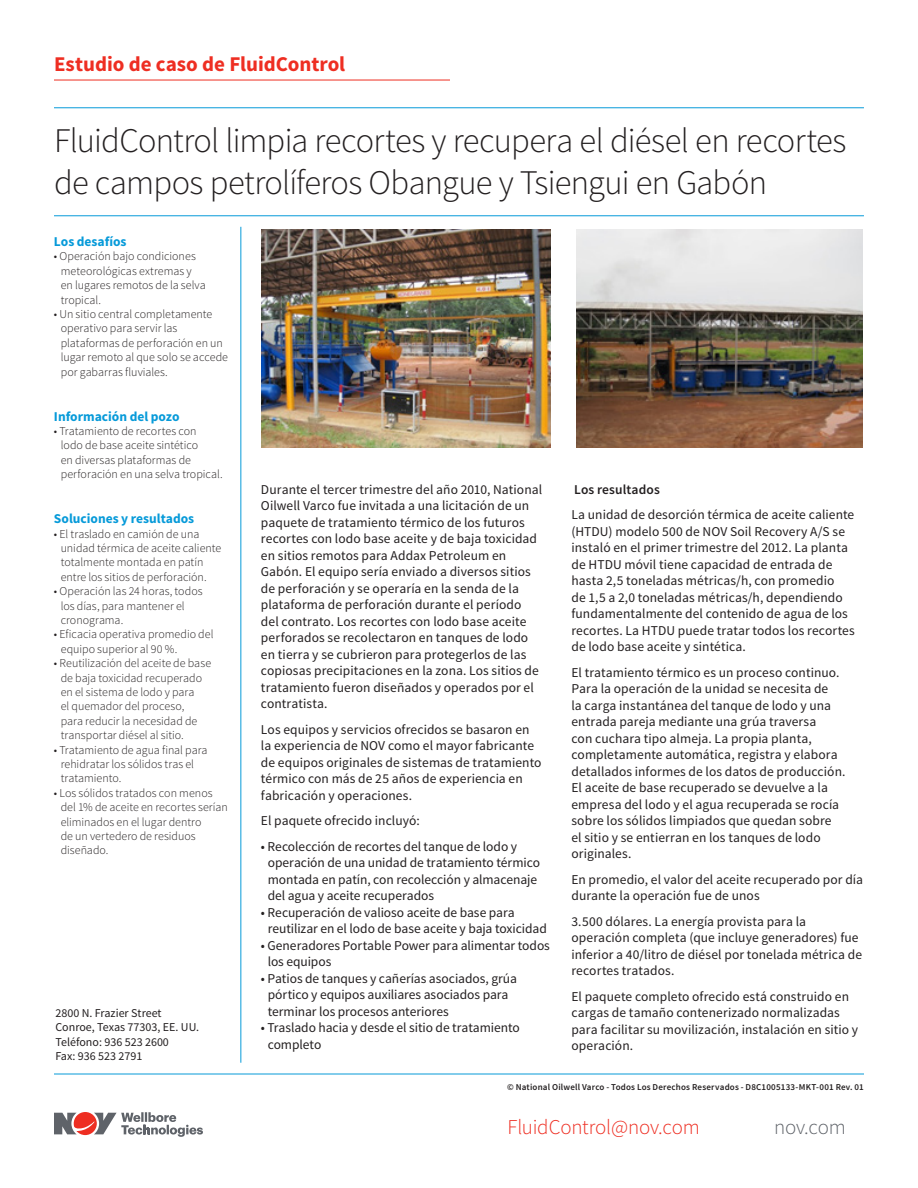
<style>
.page{position:relative;width:918px;height:1188px;background:#fff}
.page>*{position:absolute;margin:0;border:0;box-sizing:border-box;transform-origin:0 0}
.Headline__Source_San{font:300 34.5px/42px "Source Sans Pro";letter-spacing:-.02em;color:#231f20}
.Heder_product_name{font:700 21px "Source Sans Pro";color:#ee2e22}
.Footer_info__Source{font:300 21px "Source Sans Pro";letter-spacing:-.01em;color:#ee2e22}
.Footer_info__Source-2{font:300 21px "Source Sans Pro";letter-spacing:-.01em;color:#5f6369}
.Body_Text__Source_Sa{font:13.5px/16.5px "Source Sans Pro";letter-spacing:.01em;color:#231f20}
.Bulleted_Text__Sourc{font:13.5px/16.5px "Source Sans Pro";letter-spacing:-.005em;color:#231f20}
.Caption_Title__Sourc{font:700 13.5px "Source Sans Pro";color:#069ad9}
.Body_Text__Source_Sa-2{font:600 13.5px "Source Sans Pro";letter-spacing:.01em;color:#231f20}
.Bulleted_Text__Sourc-2{font:300 12px/14.4px "Source Sans Pro";color:#231f20}
.t1{font:12px "Source Sans Pro";color:#231f20}
.Caption_Text__Source{font:600 9px "Source Sans Pro";letter-spacing:.02em;color:#231f20}
</style>
<div class="page">
<hr style="left:54px;top:107px;width:810px;height:1px;background:#069ad9">
<hr style="left:54px;top:215px;width:810px;height:1px;background:#069ad9">
<hr style="left:240px;top:227px;width:1px;height:836px;background:#069ad9">
<hr style="left:54px;top:80px;width:396px;height:1px;background:#ee2e22">
<svg style="left:54px;top:1112px;width:149px;height:25px"></svg>
<hr style="left:54px;top:1074px;width:810px;height:1px;background:#069ad9">
<img style="left:261px;top:230px;width:290px;height:217px">
<img style="left:576px;top:230px;width:287px;height:217px">
<p class="Heder_product_name" style="left:54px;top:50px;width:293px">Estudio de caso de FluidControl</p>
<p class="Headline__Source_San" style="left:54px;top:119px;width:794px">FluidControl limpia recortes y recupera el diésel en recortes de campos petrolíferos Obangue y Tsiengui en Gabón</p>
<p class="Caption_Title__Sourc" style="left:54px;top:233px;width:74px">Los desafíos</p>
<p class="Bulleted_Text__Sourc-2" style="left:61px;top:249px;width:147px;text-indent:-7px">• Operación bajo condiciones meteorológicas extremas y en lugares remotos de la selva tropical.</p>
<p class="Bulleted_Text__Sourc-2" style="left:61px;top:307px;width:169px;text-indent:-7px">• Un sitio central completamente operativo para servir las plataformas de perforación en un lugar remoto al que solo se accede por gabarras fluviales.</p>
<p class="Caption_Title__Sourc" style="left:54px;top:407px;width:127px">Información del pozo</p>
<p class="Bulleted_Text__Sourc-2" style="left:61px;top:424px;width:163px;text-indent:-7px">• Tratamiento de recortes con<br>lodo de base aceite sintético<br>en diversas plataformas de perforación en una selva tropical.</p>
<p class="Caption_Title__Sourc" style="left:54px;top:510px;width:142px">Soluciones y resultados</p>
<p class="Bulleted_Text__Sourc-2" style="left:61px;top:526px;width:162px;text-indent:-7px">• El traslado en camión de una unidad térmica de aceite caliente totalmente montada en patín entre los sitios de perforación.</p>
<p class="Bulleted_Text__Sourc-2" style="left:61px;top:584px;width:143px;text-indent:-7px">• Operación las 24 horas, todos los días, para mantener el cronograma.</p>
<p class="Bulleted_Text__Sourc-2" style="left:61px;top:627px;width:154px;text-indent:-7px">• Eficacia operativa promedio del equipo superior al 90 %.</p>
<p class="Bulleted_Text__Sourc-2" style="left:61px;top:656px;width:152px;text-indent:-7px">• Reutilización del aceite de base de baja toxicidad recuperado en el sistema de lodo y para<br>el quemador del proceso,<br>para reducir la necesidad de transportar diésel al sitio.</p>
<p class="Bulleted_Text__Sourc-2" style="left:61px;top:742px;width:148px;text-indent:-7px">• Tratamiento de agua final para rehidratar los sólidos tras el tratamiento.</p>
<p class="Bulleted_Text__Sourc-2" style="left:61px;top:786px;width:169px;text-indent:-7px">• Los sólidos tratados con menos del 1% de aceite en recortes serían eliminados en el lugar dentro<br>de un vertedero de residuos diseñado.</p>
<p class="t1" style="left:55px;top:1006px;width:108px">2800 N. Frazier Street</p>
<p class="t1" style="left:55px;top:1020px;width:145px">Conroe, Texas 77303, EE. UU.</p>
<p class="t1" style="left:55px;top:1034px;width:115px">Teléfono: 936 523 2600</p>
<p class="t1" style="left:55px;top:1049px;width:88px">Fax: 936 523 2791</p>
<p class="Body_Text__Source_Sa" style="left:261px;top:481px;width:283px">Durante el tercer trimestre del año 2010, National Oilwell Varco fue invitada a una licitación de un paquete de tratamiento térmico de los futuros recortes con lodo base aceite y de baja toxicidad en sitios remotos para Addax Petroleum en Gabón. El equipo sería enviado a diversos sitios de perforación y se operaría en la senda de la plataforma de perforación durante el período del contrato. Los recortes con lodo base aceite perforados se recolectaron en tanques de lodo en tierra y se cubrieron para protegerlos de las copiosas precipitaciones en la zona. Los sitios de tratamiento fueron diseñados y operados por el contratista.</p>
<p class="Body_Text__Source_Sa" style="left:261px;top:721px;width:282px">Los equipos y servicios ofrecidos se basaron en la experiencia de NOV como el mayor fabricante de equipos originales de sistemas de tratamiento térmico con más de 25 años de experiencia en fabricación y operaciones.</p>
<p class="Body_Text__Source_Sa" style="left:261px;top:813px;width:160px">El paquete ofrecido incluyó:</p>
<p class="Bulleted_Text__Sourc" style="left:268px;top:838px;width:274px;text-indent:-7px">• Recolección de recortes del tanque de lodo y operación de una unidad de tratamiento térmico montada en patín, con recolección y almacenaje del agua y aceite recuperados</p>
<p class="Bulleted_Text__Sourc" style="left:268px;top:904px;width:281px;text-indent:-7px">• Recuperación de valioso aceite de base para reutilizar en el lodo de base aceite y baja toxicidad</p>
<p class="Bulleted_Text__Sourc" style="left:268px;top:937px;width:284px;text-indent:-7px">• Generadores Portable Power para alimentar todos los equipos</p>
<p class="Bulleted_Text__Sourc" style="left:268px;top:970px;width:251px;text-indent:-7px">• Patios de tanques y cañerías asociados, grúa pórtico y equipos auxiliares asociados para terminar los procesos anteriores</p>
<p class="Bulleted_Text__Sourc" style="left:268px;top:1020px;width:254px;text-indent:-7px">• Traslado hacia y desde el sitio de tratamiento completo</p>
<p class="Body_Text__Source_Sa-2" style="left:574px;top:481px;width:87px">Los resultados</p>
<p class="Body_Text__Source_Sa" style="left:571px;top:507px;width:285px">La unidad de desorción térmica de aceite caliente (HTDU) modelo 500 de NOV Soil Recovery A/S se instaló en el primer trimestre del 2012. La planta de HTDU móvil tiene capacidad de entrada de hasta 2,5 toneladas métricas/h, con promedio<br>de 1,5 a 2,0 toneladas métricas/h, dependiendo fundamentalmente del contenido de agua de los recortes. La HTDU puede tratar todos los recortes de lodo base aceite y sintética.</p>
<p class="Body_Text__Source_Sa" style="left:571px;top:664px;width:276px">El tratamiento térmico es un proceso continuo.<br>Para la operación de la unidad se necesita de<br>la carga instantánea del tanque de lodo y una entrada pareja mediante una grúa traversa<br>con cuchara tipo almeja. La propia planta, completamente automática, registra y elabora detallados informes de los datos de producción.<br>El aceite de base recuperado se devuelve a la empresa del lodo y el agua recuperada se rocía sobre los sólidos limpiados que quedan sobre<br>el sitio y se entierran en los tanques de lodo originales.</p>
<p class="Body_Text__Source_Sa" style="left:571px;top:871px;width:293px">En promedio, el valor del aceite recuperado por día durante la operación fue de unos</p>
<p class="Body_Text__Source_Sa" style="left:571px;top:913px;width:292px">3.500 dólares. La energía provista para la operación completa (que incluye generadores) fue inferior a 40/litro de diésel por tonelada métrica de recortes tratados.</p>
<p class="Body_Text__Source_Sa" style="left:571px;top:988px;width:288px">El paquete completo ofrecido está construido en cargas de tamaño contenerizado normalizadas para facilitar su movilización, instalación en sitio y operación.</p>
<p class="Caption_Text__Source" style="left:507px;top:1081px;width:358px">© National Oilwell Varco - Todos Los Derechos Reservados - D8C1005133-MKT-001 Rev. 01</p>
<p class="Footer_info__Source" style="left:507px;top:1114px;width:194px">FluidControl@nov.com</p>
<p class="Footer_info__Source-2" style="left:774px;top:1114px;width:73px">nov.com</p>
</div>
